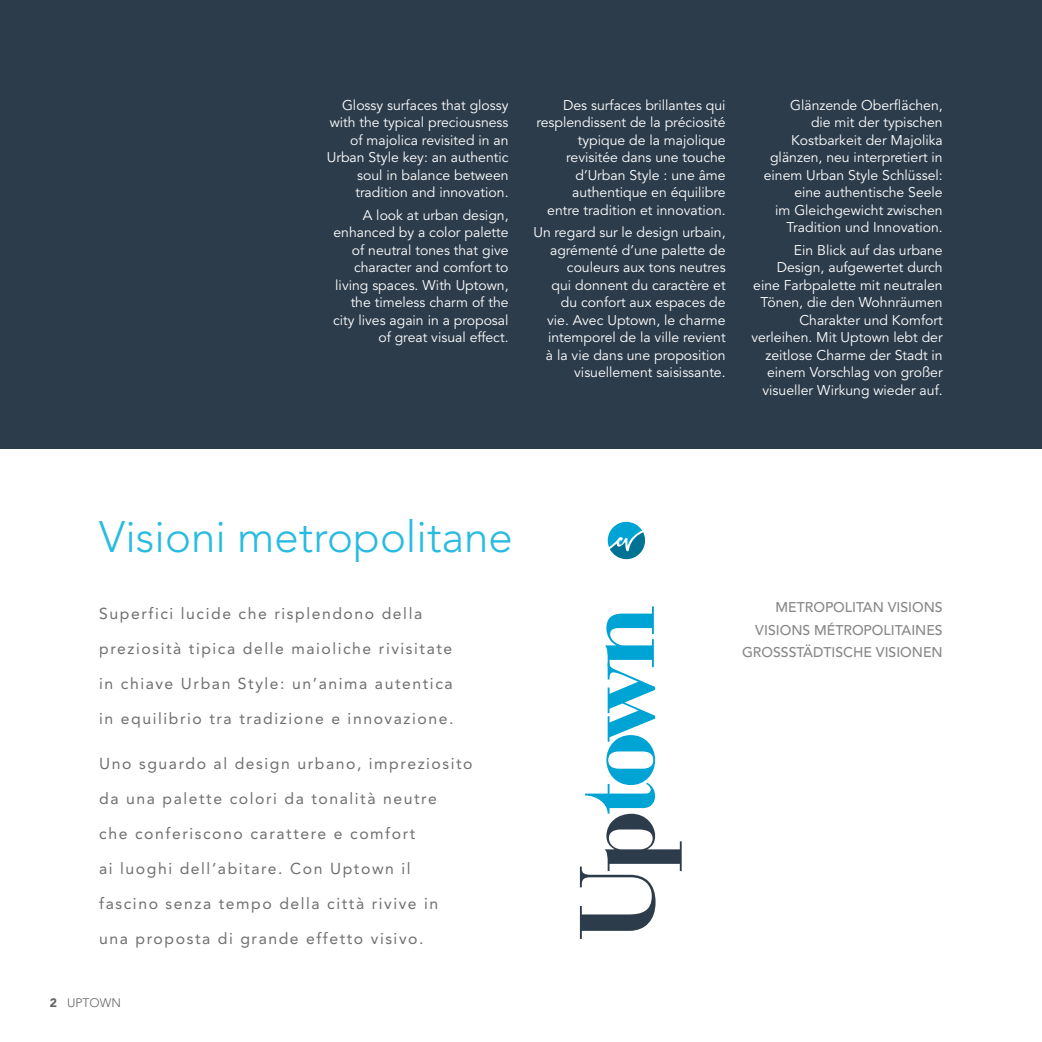
<style>
.page{position:relative;width:1042px;height:1042px;background:#fff}
.page>*{position:absolute;margin:0;border:0;box-sizing:border-box;transform-origin:0 0}
.t1{font:700 105px "Bauer Bodoni Std";letter-spacing:-.075em;color:#00a4d4}
.t2{font:300 43.75px "Avenir LT Std";color:#28bbe1}
.t3{font:15.75px "Avenir LT Std";letter-spacing:.1em;color:#706f6f}
.t4{font:14px/17.5px "Avenir LT Std";color:#fff;text-align:right}
.t5{font:500 14px/22.4px "Avenir LT Std";color:#878787;text-align:right}
.t6{font:300 12.25px "Avenir LT Std";color:#646363}
.s1{font-weight:900}
.s2{color:#2d3c4b}
</style>
<div class="page">
<div style="left:0;top:0;width:1042px;height:448px;background:#2d3c4b"></div>
<svg style="left:608px;top:522px;width:37px;height:37px"></svg>
<p class="t4" style="left:327px;top:97px;width:183px">Glossy surfaces that glossy with the typical preciousness of majolica revisited in an<br>Urban Style key: an authentic soul in balance between tradition and innovation.</p>
<p class="t4" style="left:333px;top:207px;width:177px">A look at urban design, enhanced by a color palette of neutral tones that give character and comfort to living spaces. With Uptown, the timeless charm of the city lives again in a proposal of great visual effect.</p>
<p class="t4" style="left:536px;top:97px;width:191px">Des surfaces brillantes qui resplendissent de la préciosité typique de la majolique revisitée dans une touche d’Urban Style : une âme authentique en équilibre entre tradition et innovation.</p>
<p class="t4" style="left:533px;top:224px;width:194px">Un regard sur le design urbain, agrémenté d’une palette de couleurs aux tons neutres<br>qui donnent du caractère et du confort aux espaces de<br>vie. Avec Uptown, le charme intemporel de la ville revient<br>à la vie dans une proposition visuellement saisissante.</p>
<p class="t4" style="left:764px;top:97px;width:180px">Glänzende Oberflächen,<br>die mit der typischen<br>Kostbarkeit der Majolika glänzen, neu interpretiert in einem Urban Style Schlüssel: eine authentische Seele<br>im Gleichgewicht zwischen<br>Tradition und Innovation.</p>
<p class="t4" style="left:751px;top:242px;width:193px">Ein Blick auf das urbane<br>Design, aufgewertet durch eine Farbpalette mit neutralen<br>Tönen, die den Wohnräumen<br>Charakter und Komfort verleihen. Mit Uptown lebt der zeitlose Charme der Stadt in einem Vorschlag von großer visueller Wirkung wieder auf.</p>
<h2 class="t2" style="left:99px;top:511px;width:415px">Visioni metropolitane</h2>
<p class="t3" style="left:99px;top:604px;width:324px">Superfici lucide che risplendono della</p>
<p class="t3" style="left:99px;top:639px;width:355px">preziosità tipica delle maioliche rivisitate</p>
<p class="t3" style="left:99px;top:674px;width:355px">in chiave Urban Style: un’anima autentica</p>
<p class="t3" style="left:99px;top:709px;width:356px">in equilibrio tra tradizione e innovazione.</p>
<p class="t3" style="left:99px;top:754px;width:375px">Uno sguardo al design urbano, impreziosito</p>
<p class="t3" style="left:99px;top:789px;width:339px">da una palette colori da tonalità neutre</p>
<p class="t3" style="left:99px;top:824px;width:318px">che conferiscono carattere e comfort</p>
<p class="t3" style="left:99px;top:859px;width:313px">ai luoghi dell’abitare. Con Uptown il</p>
<p class="t3" style="left:99px;top:894px;width:341px">fascino senza tempo della città rivive in</p>
<p class="t3" style="left:99px;top:929px;width:326px">una proposta di grande effetto visivo.</p>
<p class="t6" style="left:50px;top:995px;width:72px"><span class="s1">2</span> UPTOWN</p>
<h1 class="t1" style="left:554px;top:940px;width:337px;rotate:-90deg"><span class="s2">Up</span>town</h1>
<p class="t5" style="left:742px;top:596px;width:202px">METROPOLITAN VISIONS<br>VISIONS MÉTROPOLITAINES<br>GROSSSTÄDTISCHE VISIONEN</p>
</div>
